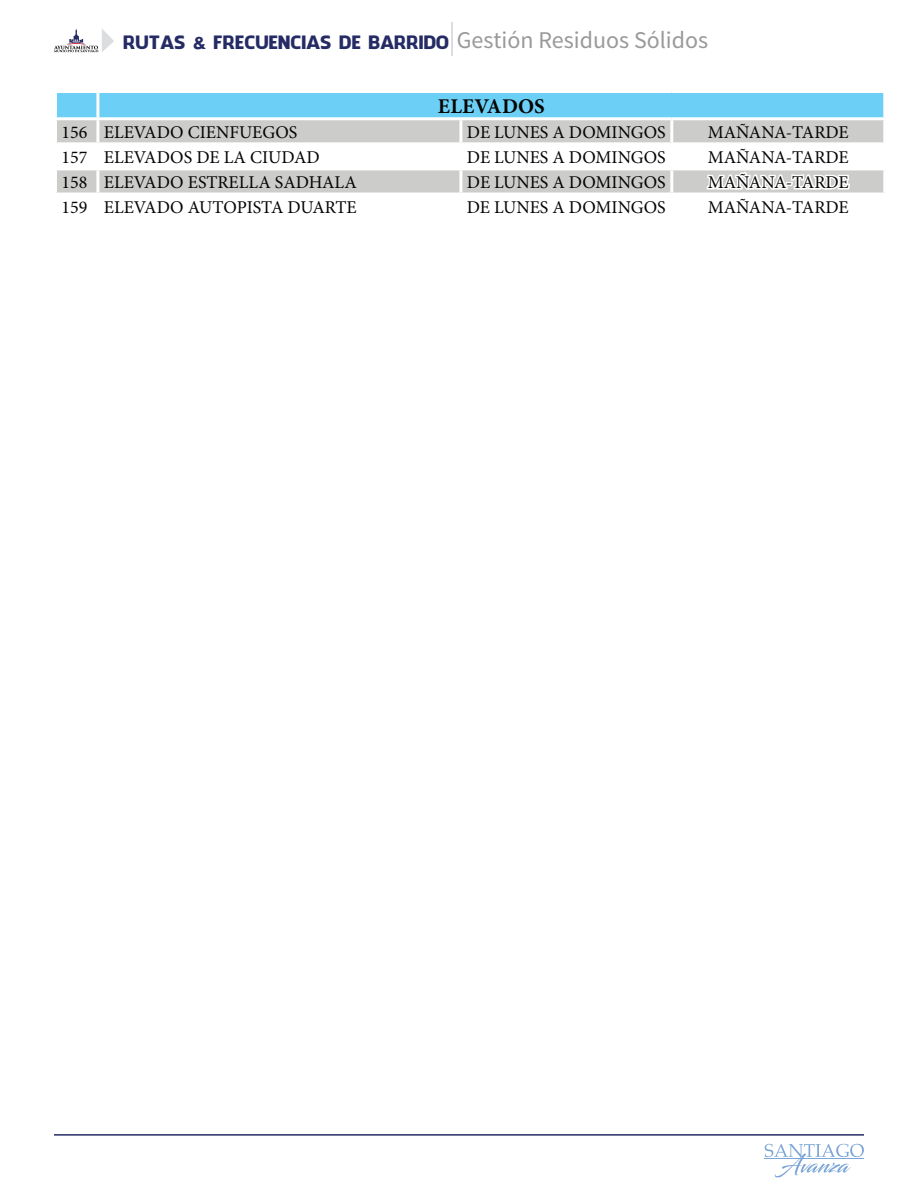
<style>
.page{position:relative;width:918px;height:1188px;background:#fff}
.page>*{position:absolute;margin:0;border:0;box-sizing:border-box;transform-origin:0 0}
.t1{font:700 21px "Minion Pro";color:#040503}
.t2{font:18px "Minion Pro";color:#040503}
.t3{font:18px "Facebook Letter Faces";letter-spacing:.015em;color:#252b64}
.s1{font-family:"Source Sans Pro";font-size:24px;color:#999}
</style>
<div class="page">
<hr style="left:54px;top:1134px;width:810px;height:2px;background:#252b64">
<svg style="left:765px;top:1144px;width:99px;height:33px"></svg>
<svg style="left:54px;top:22px;width:831px;height:171px"></svg>
<p class="t3" style="left:123px;top:32px;width:587px">RUTAS &amp; FRECUENCIAS DE BARRIDO <span class="s1">Gestión Residuos Sólidos</span></p>
<p class="t1" style="left:438px;top:91px;width:108px">ELEVADOS</p>
<p class="t2" style="left:62px;top:120px;width:237px">156 ELEVADO CIENFUEGOS</p>
<p class="t2" style="left:467px;top:120px;width:200px">DE LUNES A DOMINGOS</p>
<p class="t2" style="left:708px;top:120px;width:143px">MAÑANA-TARDE</p>
<p class="t2" style="left:62px;top:145px;width:260px">157 ELEVADOS DE LA CIUDAD</p>
<p class="t2" style="left:467px;top:145px;width:200px">DE LUNES A DOMINGOS</p>
<p class="t2" style="left:708px;top:145px;width:143px">MAÑANA-TARDE</p>
<p class="t2" style="left:62px;top:170px;width:297px">158 ELEVADO ESTRELLA SADHALA</p>
<p class="t2" style="left:467px;top:170px;width:200px">DE LUNES A DOMINGOS</p>
<p class="t2" style="left:708px;top:170px;width:143px">MAÑANA-TARDE</p>
<p class="t2" style="left:61px;top:195px;width:297px">159 ELEVADO AUTOPISTA DUARTE</p>
<p class="t2" style="left:467px;top:195px;width:200px">DE LUNES A DOMINGOS</p>
<p class="t2" style="left:708px;top:195px;width:143px">MAÑANA-TARDE</p>
</div>
